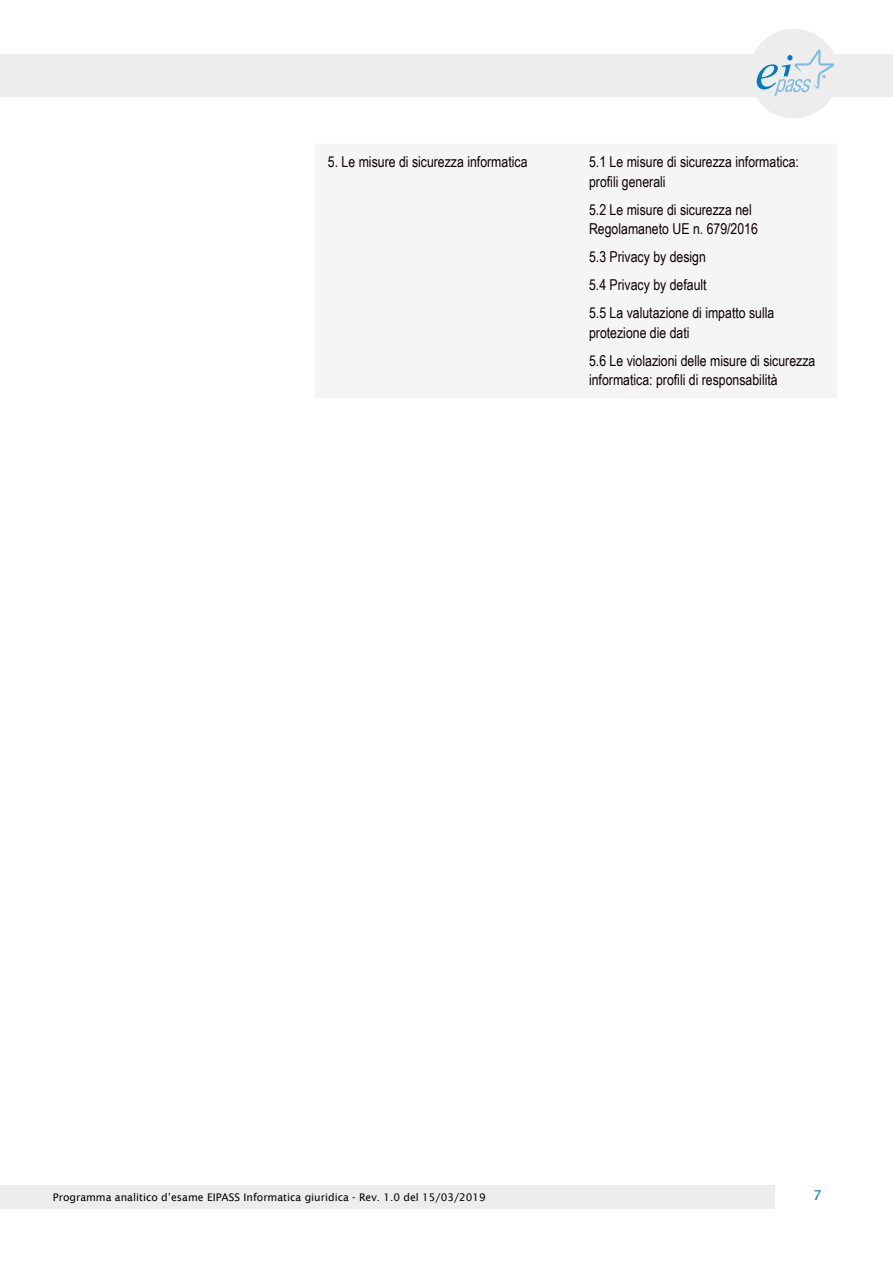
<style>
.page{position:relative;width:893px;height:1263px;background:#fff}
.page>*{position:absolute;margin:0;border:0;box-sizing:border-box;transform-origin:0 0}
.t1{font:15px/28px "Arial Narrow";color:#0b0000}
.t2{font:13.5px "Lucida Sans";color:#0077c1}
.t3{font:10.5px "Lucida Sans";color:#000}
</style>
<div class="page">
<div style="left:0;top:54px;width:893px;height:43px;background:#ededee"></div>
<div style="left:0;top:1185px;width:774px;height:24px;background:#ededee"></div>
<div style="left:749px;top:29px;width:89px;height:89px;background:#ededee;border-radius:50%"></div>
<svg style="left:757px;top:49px;width:77px;height:47px"></svg>
<p class="t1" style="left:328px;top:147px;width:201px">5. Le misure di sicurezza informatica</p>
<p class="t1" style="left:589px;top:152px;width:211px;line-height:19.5px">5.1 Le misure di sicurezza informatica: profili generali</p>
<p class="t1" style="left:589px;top:199px;width:170px;line-height:19.5px">5.2 Le misure di sicurezza nel<br>Regolamaneto UE n. 679/2016</p>
<p class="t1" style="left:589px;top:242px;width:187px">5.3 Privacy by design<br>5.4 Privacy by default<br>5.5 La valutazione di impatto sulla</p>
<p class="t1" style="left:589px;top:318px;width:228px">protezione die dati<br>5.6 Le violazioni delle misure di sicurezza</p>
<p class="t1" style="left:589px;top:365px;width:190px">informatica: profili di responsabilità</p>
<p class="t3" style="left:53px;top:1191px;width:434px">Programma analitico d’esame EIPASS Informatica giuridica - Rev. 1.0 del 15/03/2019</p>
<p class="t2" style="left:813px;top:1187px;width:10px">7</p>
</div>
